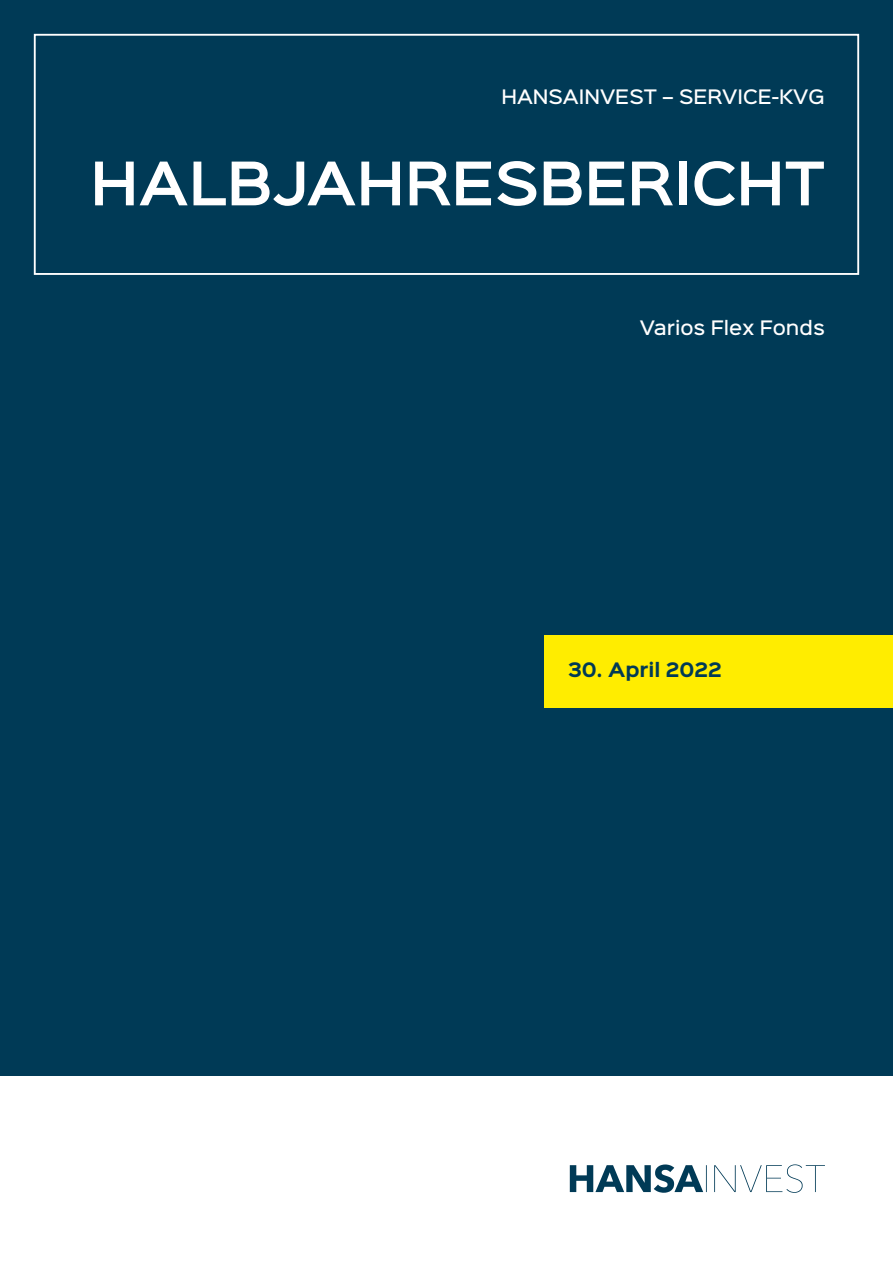
<style>
.page{position:relative;width:893px;height:1263px;background:#fff}
.page>*{position:absolute;margin:0;border:0;box-sizing:border-box;transform-origin:0 0}
.t1{font:600 54px "Sinkin Sans 600";color:#fff}
.t2{font:500 18px "Sinkin Sans 500";color:#fff}
.t3{font:700 18px "Sinkin Sans 700";color:#003a56}
</style>
<div class="page">
<div style="left:0;top:0;width:893px;height:1076px;background:#003a56"></div>
<div style="left:34px;top:34px;width:825px;height:241px;border:2px solid #fff"></div>
<svg style="left:570px;top:1164px;width:255px;height:29px"></svg>
<div style="left:544px;top:635px;width:349px;height:73px;background:#ffed00"></div>
<p class="t2" style="left:501px;top:81px;width:325px">HANSAINVEST – SERVICE-KVG</p>
<h1 class="t1" style="left:90px;top:136px;width:736px">HALBJAHRESBERICHT</h1>
<p class="t2" style="left:640px;top:312px;width:187px">Varios Flex Fonds</p>
<p class="t3" style="left:568px;top:660px;width:155px">30. April 2022</p>
</div>
